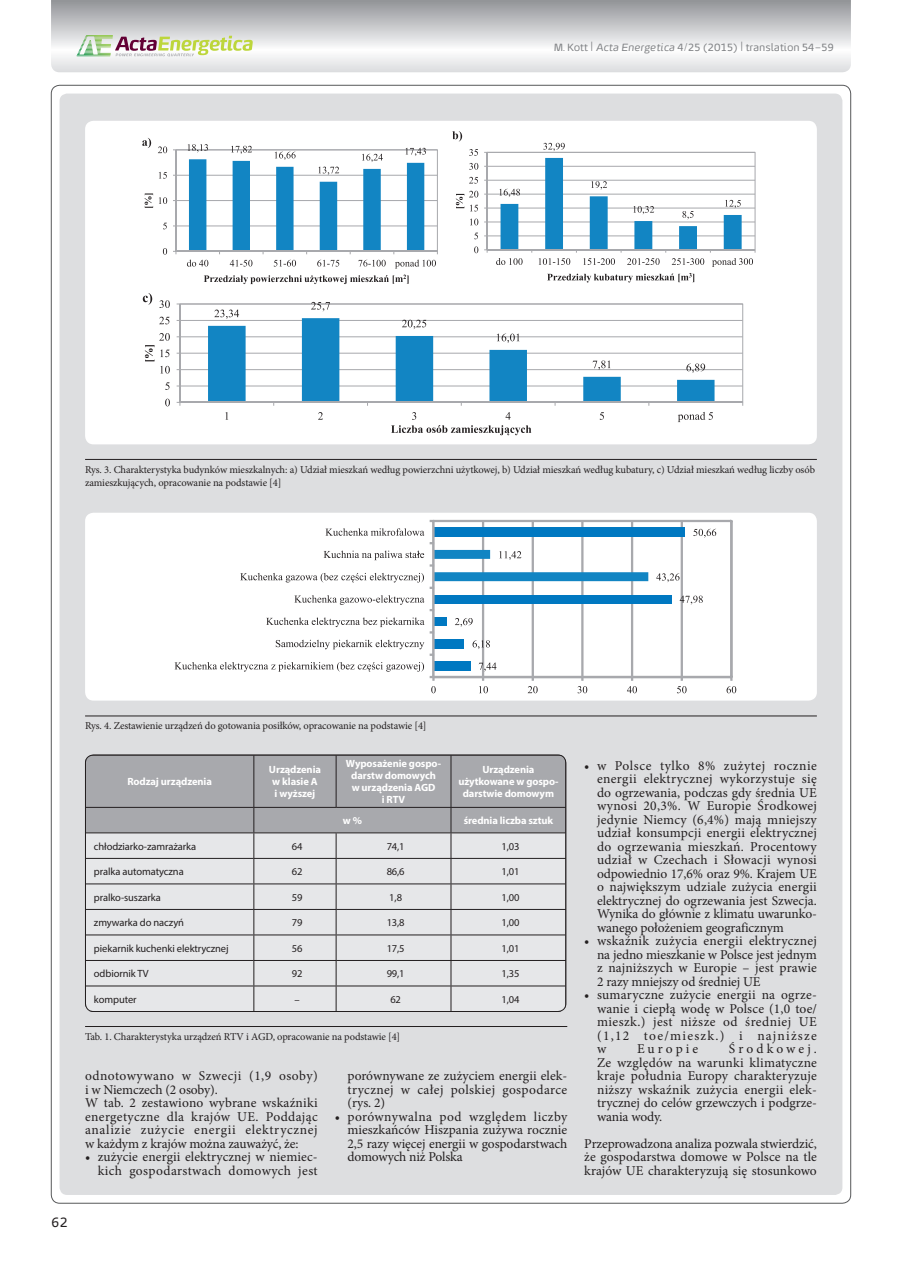
<style>
.page{position:relative;width:902px;height:1263px;background:#fff}
.page>*{position:absolute;margin:0;border:0;box-sizing:border-box;transform-origin:0 0}
.t1{font:13.5px/13.5px "Minion Pro";letter-spacing:.005em;color:#231f20;text-align:justify}
.t2{font:13.5px/13.5px "Minion Pro";letter-spacing:.025em;color:#231f20}
.t3{font:13.5px "Minion Pro";letter-spacing:.22em;color:#231f20}
.t4{font:13.5px "Energa";color:#231f20}
.t5{font:10.5px/13.5px "Minion Pro";letter-spacing:-.01em;color:#231f20}
.t6{font:10.5px "Myriad Pro";letter-spacing:-.01em;color:#231f20}
.t7{font:700 10.5px/12px "Myriad Pro";letter-spacing:-.01em;color:#fff;text-align:center}
.t8{font:10.5px "Energa";letter-spacing:-.01em;color:#808285}
.s1{font-size:13.5px}
.s2{font-style:italic}
</style>
<div class="page">
<div style="left:60px;top:94px;width:782px;height:1101px;background:#dddee0;border-radius:8px"></div>
<svg style="left:51px;top:0;width:799px;height:72px"></svg>
<svg style="left:76px;top:35px;width:177px;height:21px"></svg>
<div style="left:85px;top:121px;width:731px;height:323px;background:#fff;border-radius:9px"></div>
<svg style="left:173px;top:144px;width:265px;height:110px"></svg>
<svg style="left:163px;top:248px;width:4px;height:7px"></svg>
<svg style="left:163px;top:223px;width:4px;height:6px"></svg>
<svg style="left:159px;top:197px;width:8px;height:7px"></svg>
<svg style="left:159px;top:172px;width:8px;height:7px"></svg>
<svg style="left:158px;top:146px;width:9px;height:7px"></svg>
<svg style="left:187px;top:260px;width:249px;height:9px"></svg>
<svg style="left:145px;top:193px;width:8px;height:15px"></svg>
<svg style="left:204px;top:275px;width:204px;height:9px"></svg>
<svg style="left:142px;top:138px;width:9px;height:10px"></svg>
<svg style="left:474px;top:246px;width:4px;height:7px"></svg>
<svg style="left:474px;top:233px;width:4px;height:6px"></svg>
<svg style="left:470px;top:219px;width:8px;height:6px"></svg>
<svg style="left:469px;top:177px;width:9px;height:7px"></svg>
<svg style="left:469px;top:163px;width:9px;height:7px"></svg>
<svg style="left:469px;top:149px;width:9px;height:7px"></svg>
<svg style="left:484px;top:143px;width:271px;height:124px"></svg>
<svg style="left:456px;top:191px;width:22px;height:20px"></svg>
<svg style="left:547px;top:273px;width:147px;height:9px"></svg>
<svg style="left:452px;top:131px;width:10px;height:10px"></svg>
<svg style="left:180px;top:303px;width:563px;height:99px"></svg>
<hr style="left:179px;top:304px;width:1px;height:98px;background:#a8a9ad">
<hr style="left:180px;top:402px;width:562px;height:1px;background:#a8a9ad">
<svg style="left:208px;top:302px;width:506px;height:104px"></svg>
<svg style="left:165px;top:399px;width:5px;height:7px"></svg>
<svg style="left:165px;top:382px;width:4px;height:8px"></svg>
<svg style="left:159px;top:317px;width:10px;height:7px"></svg>
<svg style="left:159px;top:300px;width:11px;height:8px"></svg>
<svg style="left:678px;top:412px;width:34px;height:10px"></svg>
<svg style="left:145px;top:333px;width:25px;height:41px"></svg>
<svg style="left:225px;top:412px;width:379px;height:23px"></svg>
<svg style="left:143px;top:293px;width:9px;height:12px"></svg>
<div style="left:85px;top:513px;width:731px;height:188px;background:#fff;border-radius:9px"></div>
<svg style="left:430px;top:519px;width:303px;height:143px"></svg>
<div style="left:433px;top:661px;width:37px;height:9px;background:#0078c1"></div>
<div style="left:433px;top:639px;width:31px;height:9px;background:#0078c1"></div>
<div style="left:433px;top:617px;width:14px;height:9px;background:#0078c1"></div>
<div style="left:433px;top:594px;width:238px;height:9px;background:#0078c1"></div>
<div style="left:433px;top:528px;width:252px;height:9px;background:#0078c1"></div>
<div style="left:432px;top:520px;width:2px;height:158px;border:1px solid #a8a9ad"></div>
<svg style="left:472px;top:640px;width:18px;height:9px"></svg>
<svg style="left:455px;top:618px;width:17px;height:9px"></svg>
<svg style="left:679px;top:596px;width:23px;height:8px"></svg>
<svg style="left:656px;top:573px;width:23px;height:9px"></svg>
<svg style="left:693px;top:529px;width:23px;height:9px"></svg>
<svg style="left:174px;top:662px;width:562px;height:31px"></svg>
<svg style="left:276px;top:640px;width:158px;height:16px"></svg>
<svg style="left:266px;top:617px;width:168px;height:16px"></svg>
<svg style="left:294px;top:595px;width:140px;height:16px"></svg>
<svg style="left:325px;top:528px;width:99px;height:8px"></svg>
<svg style="left:240px;top:550px;width:408px;height:39px"></svg>
<hr style="left:85px;top:459px;width:731px;height:1px;background:#231f20">
<hr style="left:85px;top:716px;width:731px;height:1px;background:#231f20">
<hr style="left:85px;top:1026px;width:482px;height:1px;background:#231f20">
<hr style="left:85px;top:1011px;width:169px;height:1px;background:#231f20">
<hr style="left:451px;top:1011px;width:115px;height:1px;background:#231f20">
<svg style="left:85px;top:755px;width:481px;height:256px"></svg>
<div style="left:85px;top:755px;width:481px;height:257px;border:1px solid #231f20;border-radius:8px"></div>
<p class="t8" style="left:553px;top:41px;width:282px">M. Kott <span class="s1">|</span> <span class="s2">Acta Energetica</span> 4/25 (2015) <span class="s1">|</span> translation 54–59</p>
<p class="t5" style="left:85px;top:462px;width:731px">Rys. 3. Charakterystyka budynków mieszkalnych: a) Udział mieszkań według powierzchni użytkowej, b) Udział mieszkań według kubatury, c) Udział mieszkań według liczby osób zamieszkujących, opracowanie na podstawie [4]</p>
<p class="t4" style="left:51px;top:1213px;width:18px">62</p>
<p class="t5" style="left:85px;top:719px;width:343px">Rys. 4. Zestawienie urządzeń do gotowania posiłków, opracowanie na podstawie [4]</p>
<p class="t7" style="left:127px;top:775px;width:86px">Rodzaj urządzenia</p>
<p class="t7" style="left:269px;top:763px;width:53px">Urządzenia w klasie A<br>i wyższej</p>
<p class="t7" style="left:346px;top:757px;width:97px">Wyposażenie gospo&shy;darstw domowych w urządzenia AGD<br>i RTV</p>
<p class="t7" style="left:458px;top:763px;width:102px">Urządzenia użytkowane w gospo&shy;darstwie domowym</p>
<p class="t7" style="left:343px;top:814px;width:21px">w %</p>
<p class="t7" style="left:463px;top:814px;width:91px">średnia liczba sztuk</p>
<p class="t6" style="left:94px;top:839px;width:104px">chłodziarko-zamrażarka</p>
<p class="t6" style="left:292px;top:839px;width:12px">64</p>
<p class="t6" style="left:386px;top:839px;width:20px">74,1</p>
<p class="t6" style="left:501px;top:839px;width:20px">1,03</p>
<p class="t6" style="left:94px;top:865px;width:91px">pralka automatyczna</p>
<p class="t6" style="left:292px;top:865px;width:12px">62</p>
<p class="t6" style="left:386px;top:865px;width:20px">86,6</p>
<p class="t6" style="left:501px;top:865px;width:20px">1,01</p>
<p class="t6" style="left:94px;top:891px;width:68px">pralko-suszarka</p>
<p class="t6" style="left:292px;top:891px;width:12px">59</p>
<p class="t6" style="left:389px;top:891px;width:14px">1,8</p>
<p class="t6" style="left:501px;top:891px;width:20px">1,00</p>
<p class="t6" style="left:94px;top:916px;width:92px">zmywarka do naczyń</p>
<p class="t6" style="left:292px;top:916px;width:12px">79</p>
<p class="t6" style="left:386px;top:916px;width:20px">13,8</p>
<p class="t6" style="left:501px;top:916px;width:20px">1,00</p>
<p class="t6" style="left:94px;top:942px;width:136px">piekarnik kuchenki elektrycznej</p>
<p class="t6" style="left:292px;top:942px;width:12px">56</p>
<p class="t6" style="left:386px;top:942px;width:20px">17,5</p>
<p class="t6" style="left:501px;top:942px;width:20px">1,01</p>
<p class="t6" style="left:94px;top:967px;width:56px">odbiornik TV</p>
<p class="t6" style="left:292px;top:967px;width:12px">92</p>
<p class="t6" style="left:386px;top:967px;width:20px">99,1</p>
<p class="t6" style="left:501px;top:967px;width:20px">1,35</p>
<p class="t6" style="left:94px;top:993px;width:44px">komputer</p>
<p class="t6" style="left:294px;top:993px;width:7px">–</p>
<p class="t6" style="left:390px;top:993px;width:12px">62</p>
<p class="t6" style="left:501px;top:993px;width:20px">1,04</p>
<p class="t5" style="left:85px;top:1029px;width:316px">Tab. 1. Charakterystyka urządzeń RTV i AGD, opracowanie na podstawie [4]</p>
<p class="t2" style="left:85px;top:1069px;width:234px">odnotowywano w Szwecji (1,9 osoby) i w Niemczech (2 osoby).<br>W tab. 2 zestawiono wybrane wskaźniki energetyczne dla krajów UE. Poddając analizie zużycie energii elektrycznej w każdym z krajów można zauważyć, że:</p>
<p class="t1" style="left:85px;top:1150px;width:234px;text-align:right">• zużycie energii elektrycznej w niemiec&shy;kich gospodarstwach domowych jest</p>
<p class="t1" style="left:347px;top:1069px;width:221px">porównywane ze zużyciem energii elek&shy;trycznej w całej polskiej gospodarce (rys. 2)</p>
<p class="t1" style="left:347px;top:1110px;width:221px;text-indent:-13px">• porównywalna pod względem liczby mieszkańców Hiszpania zużywa rocznie 2,5 razy więcej energii w gospodarstwach domowych niż Polska</p>
<p class="t1" style="left:597px;top:759px;width:221px;text-indent:-13px">• w Polsce tylko 8% zużytej rocznie energii elektrycznej wykorzystuje się do ogrzewania, podczas gdy średnia UE wynosi 20,3%. W Europie Środkowej jedynie Niemcy (6,4%) mają mniejszy udział konsumpcji energii elektrycznej do ogrzewania mieszkań. Procentowy udział w Czechach i Słowacji wynosi odpowiednio 17,6% oraz 9%. Krajem UE o największym udziale zużycia energii elektrycznej do ogrzewania jest Szwecja.<br>Wynika do głównie z klimatu uwarunko&shy;wanego położeniem geograficznym</p>
<p class="t1" style="left:597px;top:934px;width:221px;text-indent:-13px">• wskaźnik zużycia energii elektrycznej na jedno mieszkanie w Polsce jest jednym z najniższych w Europie – jest prawie 2 razy mniejszy od średniej UE</p>
<p class="t1" style="left:597px;top:988px;width:221px;text-indent:-13px">• sumaryczne zużycie energii na ogrze&shy;wanie i ciepłą wodę w Polsce (1,0 toe/ mieszk.) jest niższe od średniej UE (1,12 toe/mieszk.) i najniższe w</p>
<p class="t1" style="left:597px;top:1042px;width:221px;text-indent:132px">Środkowej.<br>Ze względów na warunki klimatyczne kraje południa Europy charakteryzuje niższy wskaźnik zużycia energii elek&shy;trycznej do celów grzewczych i podgrze&shy;wania wody.</p>
<p class="t1" style="left:584px;top:1137px;width:234px">Przeprowadzona analiza pozwala stwierdzić, że gospodarstwa domowe w Polsce na tle krajów UE charakteryzują się stosunkowo</p>
<p class="t3" style="left:637px;top:1040px;width:63px">Europie</p>
</div>
